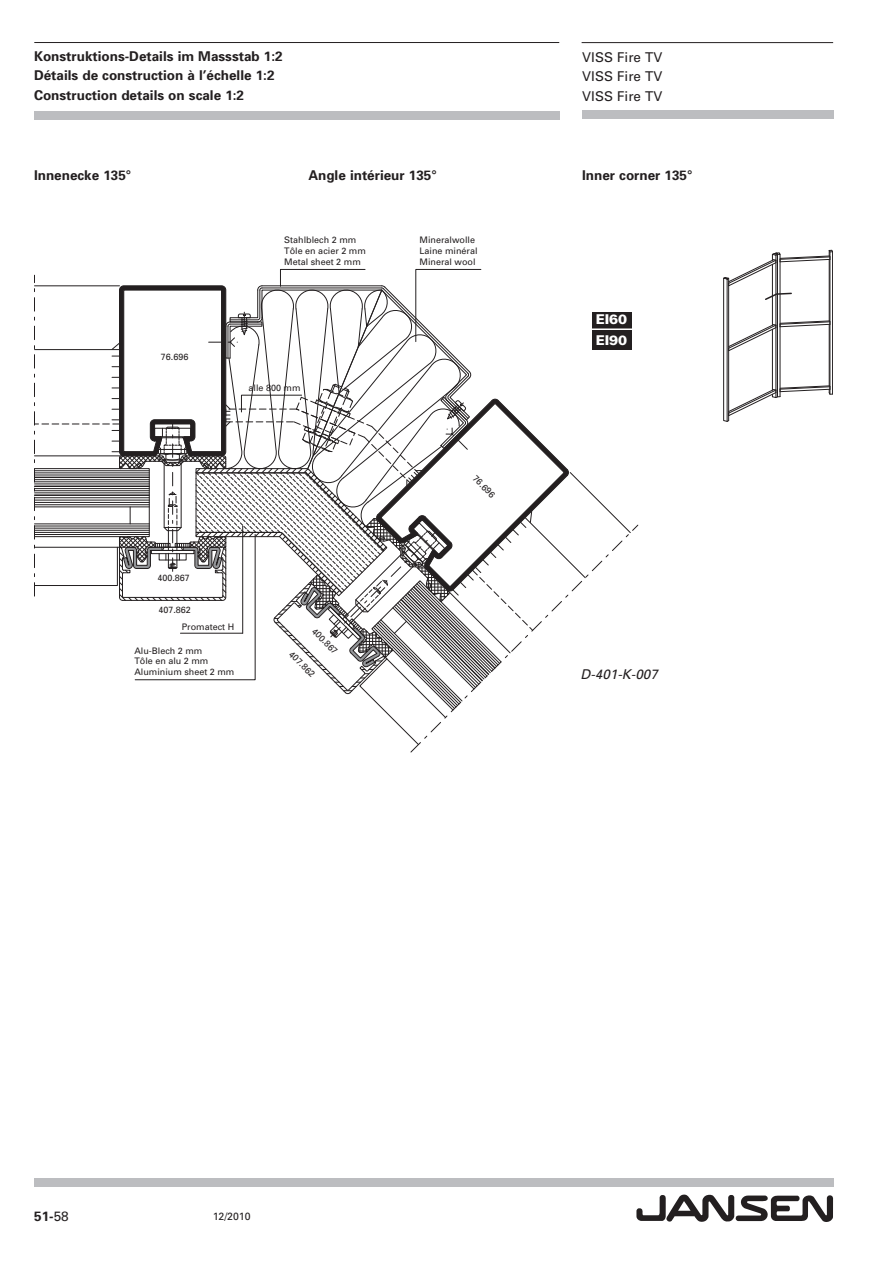
<style>
.page{position:relative;width:893px;height:1263px;background:#fff}
.page>*{position:absolute;margin:0;border:0;box-sizing:border-box;transform-origin:0 0}
.t1{font:700 13.5px/19.5px "Univers";color:#231f20}
.t2{font:13.5px/19.5px "Univers";color:#231f20;text-align:justify}
.t3{font:italic 13.5px "Univers";color:#231f20}
.t4{font:900 13.5px/21px "Univers";color:#fff}
.t5{font:10.5px "Univers";color:#231f20}
.t6{font:9px/10.8px "Univers";color:#231f20}
.s1{font-weight:400}
</style>
<div class="page">
<div style="left:34px;top:1178px;width:799px;height:8px;background:#bcbdc0"></div>
<div style="left:34px;top:111px;width:526px;height:8px;background:#bcbdc0"></div>
<hr style="left:34px;top:42px;width:525px;height:1px;background:#231f20">
<div style="left:582px;top:111px;width:251px;height:8px;background:#bcbdc0"></div>
<hr style="left:582px;top:42px;width:251px;height:1px;background:#231f20">
<svg style="left:636px;top:1194px;width:197px;height:28px"></svg>
<svg style="left:34px;top:269px;width:597px;height:476px"></svg>
<div style="left:592px;top:312px;width:40px;height:37px;background:#231f20"></div>
<hr style="left:590px;top:308px;width:43px;height:1px;background:#fff">
<hr style="left:590px;top:328px;width:43px;height:2px;background:#fff">
<svg style="left:723px;top:250px;width:110px;height:172px"></svg>
<h1 class="t1" style="left:34px;top:47px;width:250px">Konstruktions-Details im Massstab 1:2<br>Détails de construction à l’échelle 1:2<br>Construction details on scale 1:2</h1>
<h1 class="t2" style="left:582px;top:48px;width:82px">VISS Fire TV VISS Fire TV VISS Fire TV</h1>
<h1 class="t1" style="left:34px;top:167px;width:99px">Innenecke 135°</h1>
<h1 class="t1" style="left:308px;top:167px;width:130px">Angle intérieur 135°</h1>
<h1 class="t1" style="left:582px;top:167px;width:112px">Inner corner 135°</h1>
<p class="t6" style="left:284px;top:235px;width:83px">Stahlblech 2 mm<br>Tôle en acier 2 mm<br>Metal sheet 2 mm</p>
<p class="t6" style="left:420px;top:235px;width:60px">Mineralwolle<br>Laine minéral<br>Mineral wool</p>
<p class="t6" style="left:161px;top:352px;width:29px">76.696</p>
<p class="t6" style="left:249px;top:383px;width:54px">alle 800 mm</p>
<p class="t6" style="left:157px;top:573px;width:34px">400.867</p>
<p class="t6" style="left:158px;top:606px;width:34px">407.862</p>
<p class="t6" style="left:182px;top:622px;width:54px">Promatect H</p>
<p class="t6" style="left:134px;top:646px;width:101px">Alu-Blech 2 mm<br>Tôle en alu 2 mm<br>Aluminium sheet 2 mm</p>
<p class="t6" style="left:317px;top:626px;width:34px;rotate:45deg">400.867</p>
<p class="t6" style="left:294px;top:649px;width:34px;rotate:45deg">407.862</p>
<p class="t6" style="left:478px;top:473px;width:29px;rotate:45deg">76.696</p>
<h1 class="t4" style="left:596px;top:310px;width:33px">EI60<br>EI90</h1>
<h1 class="t3" style="left:581px;top:669px;width:79px">D-401-K-007</h1>
<h1 class="t1" style="left:34px;top:1208px;width:36px">51-<span class="s1">58</span></h1>
<p class="t5" style="left:213px;top:1213px;width:39px">12/2010</p>
</div>
